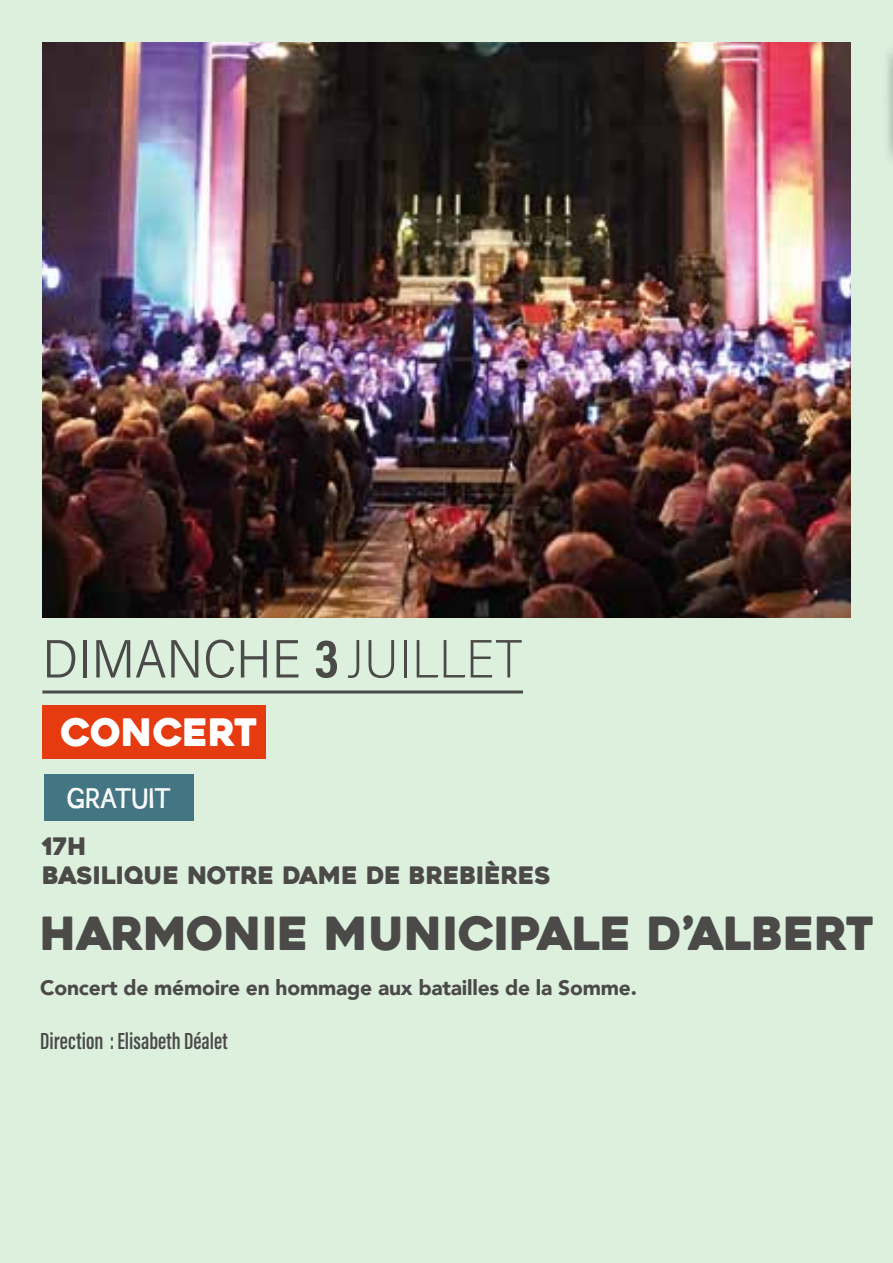
<style>
.page{position:relative;width:893px;height:1263px;background:#ddf0de}
.page>*{position:absolute;margin:0;border:0;box-sizing:border-box;transform-origin:0 0}
.t1{font:54px "Acumin Variable Concept";letter-spacing:.01em;color:#4a4a49}
.t2{font:45.6px "Heavitas";color:#4b4a49}
.t3{font:37.8px "Heavitas";color:#fff}
.t4{font:26.4px "Austral Sans Stamp";color:#fff}
.t5{font:24px/28.8px "Heavitas";color:#4b4a49}
.t6{font:24px "Acumin Variable Concept";color:#4a4a49}
.t7{font:900 21px "Avenir";letter-spacing:-.01em;color:#4b4a49}
</style>
<div class="page">
<img style="left:43px;top:43px;width:807px;height:574px">
<div style="left:882px;top:0;width:11px;height:171px;background:#000;opacity:.75"></div>
<hr style="left:42px;top:690px;width:481px;height:3px;background:#4a4a49">
<div style="left:42px;top:705px;width:224px;height:54px;background:#e63b11"></div>
<div style="left:44px;top:775px;width:149px;height:46px;background:#437682"></div>
<h1 class="t1" style="left:42px;top:622px;width:481px">DIMANCHE 3 JUILLET</h1>
<h3 class="t3" style="left:61px;top:709px;width:198px">CONCERT</h3>
<p class="t4" style="left:67px;top:778px;width:106px">GRATUIT</p>
<p class="t5" style="left:42px;top:832px;width:510px">17H<br>BASILIQUE NOTRE DAME DE BREBIÈRES</p>
<h2 class="t2" style="left:40px;top:905px;width:835px">HARMONIE MUNICIPALE D’ALBERT</h2>
<p class="t7" style="left:40px;top:969px;width:598px">Concert de mémoire en hommage aux batailles de la Somme.</p>
<p class="t6" style="left:40px;top:1024px;width:189px">Direction : Elisabeth Déalet</p>
</div>
